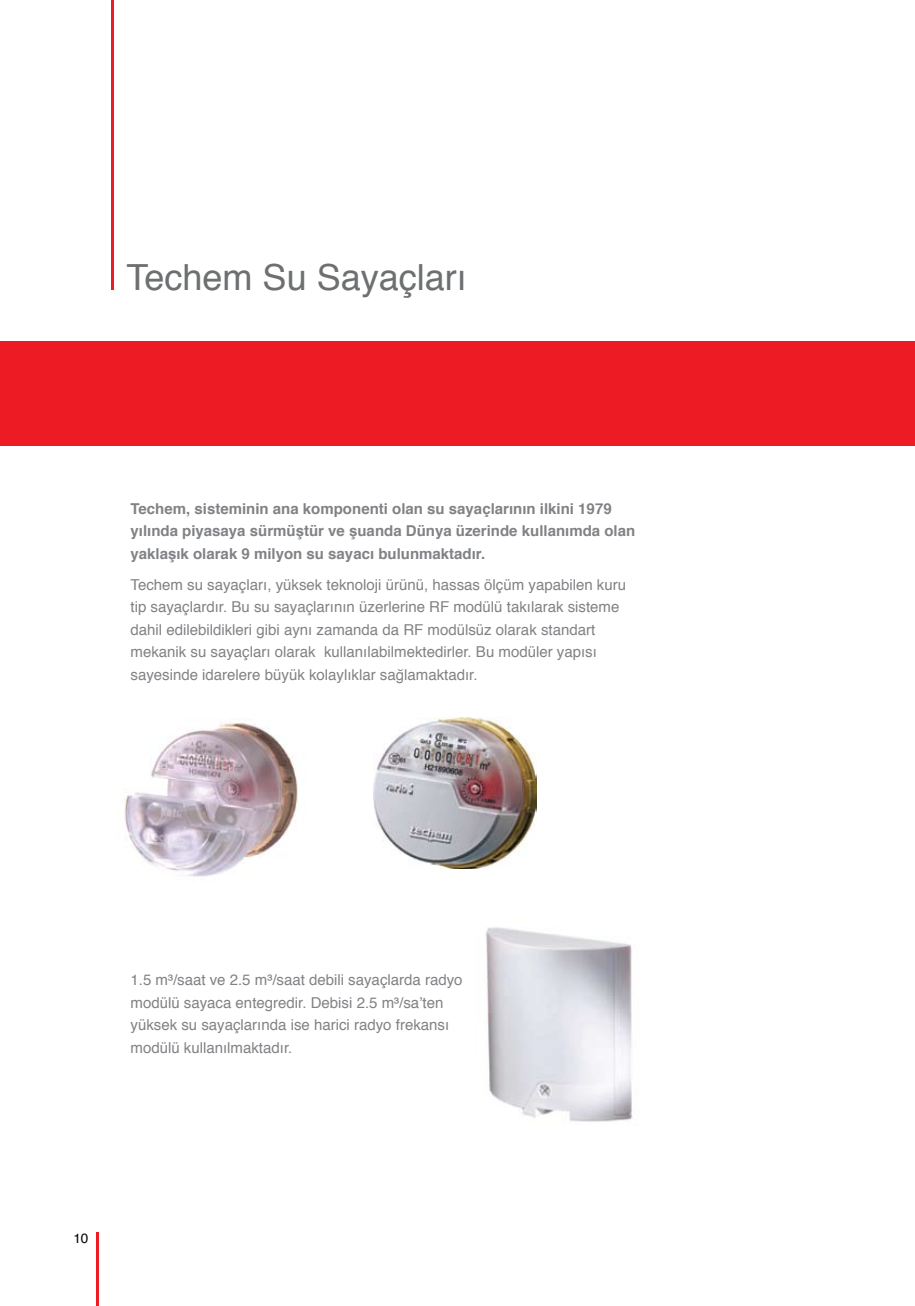
<style>
.page{position:relative;width:915px;height:1306px;background:#fff}
.page>*{position:absolute;margin:0;border:0;box-sizing:border-box;transform-origin:0 0}
.t1{font:36px "Helvetica";color:#6d6f71}
.t2{font:15px/22.5px "Helvetica";color:#808285}
.t3{font:700 15px/22.5px "Helvetica";color:#808285}
.t4{font:13.5px "Helvetica";color:#000}
</style>
<div class="page">
<div style="left:0;top:341px;width:914px;height:105px;background:#ed1c24"></div>
<hr style="left:111px;top:1px;width:3px;height:289px;background:#ed1c24">
<hr style="left:96px;top:1232px;width:3px;height:73px;background:#ed1c24">
<img style="left:486px;top:927px;width:147px;height:195px">
<img style="left:124px;top:722px;width:174px;height:155px">
<img style="left:373px;top:717px;width:163px;height:151px">
<h1 class="t1" style="left:126px;top:246px;width:342px">Techem Su Sayaçları</h1>
<p class="t3" style="left:130px;top:496px;width:506px">Techem, sisteminin ana komponenti olan su sayaçlarının ilkini 1979 yılında piyasaya sürmüştür ve şuanda Dünya üzerinde kullanımda olan yaklaşık olarak 9 milyon su sayacı bulunmaktadır.</p>
<p class="t2" style="left:130px;top:572px;width:497px">Techem su sayaçları, yüksek teknoloji ürünü, hassas ölçüm yapabilen kuru tip sayaçlardır. Bu su sayaçlarının üzerlerine RF modülü takılarak sisteme dahil edilebildikleri gibi aynı zamanda da RF modülsüz olarak standart mekanik su sayaçları olarak kullanılabilmektedirler. Bu modüler yapısı sayesinde idarelere büyük kolaylıklar sağlamaktadır.</p>
<p class="t2" style="left:130px;top:968px;width:333px">1.5 m³/saat ve 2.5 m³/saat debili sayaçlarda radyo modülü sayaca entegredir. Debisi 2.5 m³/sa’ten yüksek su sayaçlarında ise harici radyo frekansı modülü kullanılmaktadır.</p>
<p class="t4" style="left:73px;top:1226px;width:17px">10</p>
</div>
